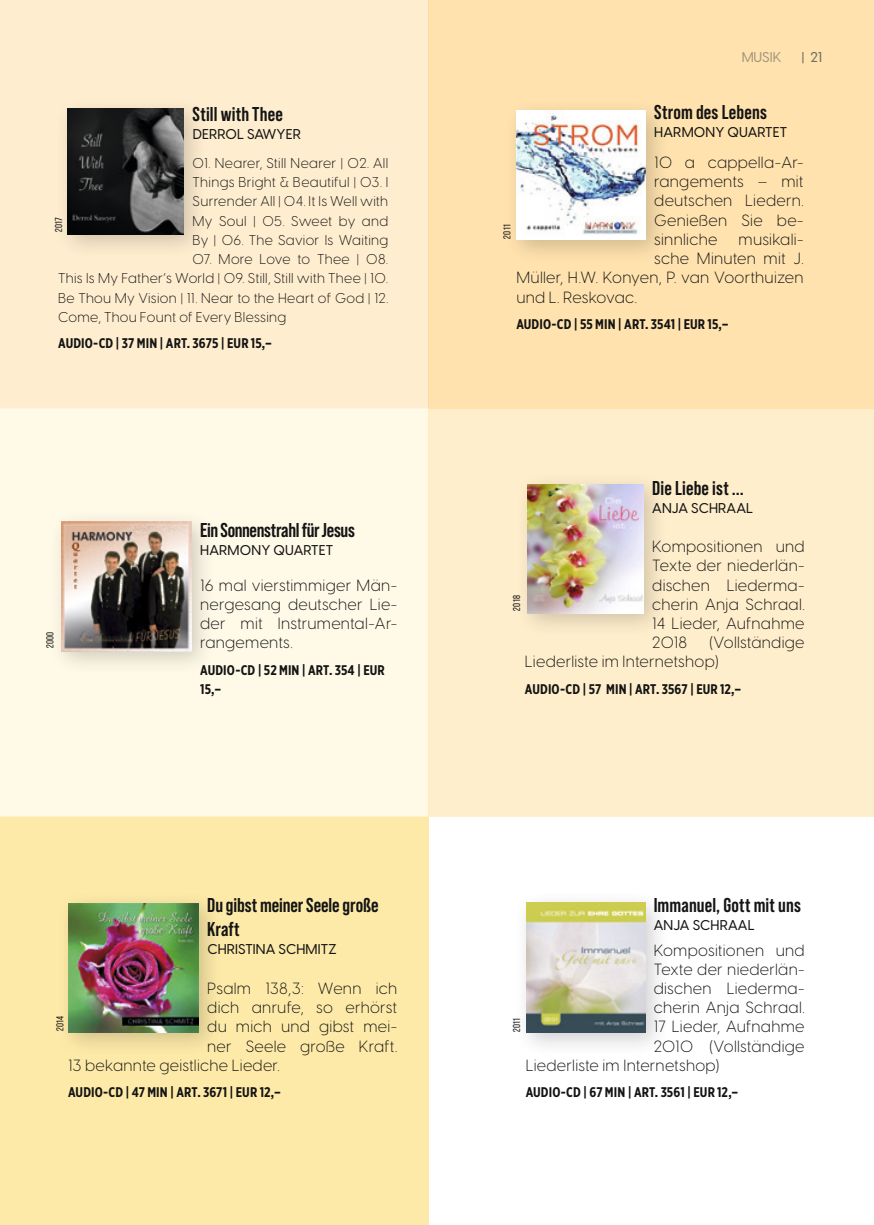
<style>
.page{position:relative;width:874px;height:1225px;background:#fff}
.page>*{position:absolute;margin:0;border:0;box-sizing:border-box;transform-origin:0 0}
.Artikel_-_Name{font:700 20px/24px "Bebas Neue Pro";letter-spacing:.005em;color:#131413}
.Artikel_-_Name-2{font:700 20px "Bebas Neue Pro";letter-spacing:-.015em;color:#131413}
.Artikel_-_Text{font:300 16px/19.2px "Visby CF";letter-spacing:.015em;color:#131413;text-align:justify}
.Artikel_-_Text__smal{font:300 14px/19.2px "Visby CF";letter-spacing:.02em;color:#131413;text-align:justify}
.Artikel_-_Preis{font:700 14px/19.2px "Gotham X Narrow";letter-spacing:.005em;color:#131413}
.Artikel_-_Author{font:500 14px "Visby CF";letter-spacing:.01em;color:#131413}
.t1{font:500 14px "Visby CF";letter-spacing:.01em;color:#6f6e66}
.t2{font:500 14px "Visby CF";color:#6f6d66}
.Artikel_-_Jahreszahl{font:10px "Bebas Neue Pro";letter-spacing:.035em;color:#131413}
</style>
<div class="page">
<div style="left:0;top:1px;width:428px;height:408px;background:#ffedcf"></div>
<div style="left:0;top:817px;width:428px;height:408px;background:#feeaa8"></div>
<div style="left:428px;top:1px;width:445px;height:408px;background:#ffe2ae"></div>
<div style="left:0;top:409px;width:428px;height:408px;background:#fffae8"></div>
<div style="left:428px;top:409px;width:445px;height:408px;background:#fec"></div>
<div style="left:54px;top:96px;width:154px;height:163px;background:#131413;opacity:.2"></div>
<img style="left:67px;top:109px;width:117px;height:125px">
<div style="left:514px;top:471px;width:153px;height:167px;background:#131413;opacity:.2"></div>
<img style="left:527px;top:484px;width:116px;height:129px">
<div style="left:513px;top:889px;width:156px;height:168px;background:#131413;opacity:.2"></div>
<img style="left:526px;top:903px;width:118px;height:129px">
<div style="left:503px;top:97px;width:166px;height:167px;background:#131413;opacity:.2"></div>
<img style="left:516px;top:111px;width:129px;height:129px">
<div style="left:48px;top:508px;width:168px;height:168px;background:#131413;opacity:.2"></div>
<img style="left:61px;top:521px;width:130px;height:130px">
<div style="left:55px;top:889px;width:168px;height:167px;background:#131413;opacity:.2"></div>
<img style="left:68px;top:903px;width:130px;height:129px">
<p class="Artikel_-_Name" style="left:192px;top:102px;width:92px">Still with Thee</p>
<p class="Artikel_-_Author" style="left:192px;top:125px;width:110px">DERROL SAWYER</p>
<p class="Artikel_-_Text__smal" style="left:192px;top:154px;width:197px">01. Nearer, Still Nearer | 02. All Things Bright &amp; Beautiful | 03. I Surrender All | 04. It Is Well with My Soul | 05. Sweet by and By | 06. The Savior Is Waiting</p>
<p class="Artikel_-_Text__smal" style="left:58px;top:250px;width:331px;text-indent:134px">07. More Love to Thee | 08.<br>This Is My Father‘s World | 09. Still, Still with Thee | 10.<br>Be Thou My Vision | 11. Near to the Heart of God | 12.<br>Come, Thou Fount of Every Blessing</p>
<p class="Artikel_-_Preis" style="left:58px;top:333px;width:215px">AUDIO-CD | 37 MIN | ART. 3675 | EUR 15,–</p>
<p class="Artikel_-_Jahreszahl" style="left:53px;top:232px;width:16px;rotate:-90deg">2017</p>
<p class="Artikel_-_Jahreszahl" style="left:44px;top:648px;width:18px;rotate:-90deg">2000</p>
<p class="Artikel_-_Name-2" style="left:200px;top:518px;width:156px">Ein Sonnenstrahl für Jesus</p>
<p class="Artikel_-_Author" style="left:200px;top:541px;width:134px">HARMONY QUARTET</p>
<p class="Artikel_-_Text" style="left:200px;top:575px;width:198px">16 mal vierstimmiger Män&shy;nergesang deutscher Lie&shy;der mit Instrumental-Ar&shy;rangements.</p>
<p class="Artikel_-_Preis" style="left:200px;top:660px;width:186px">AUDIO-CD | 52 MIN | ART. 354 | EUR<br>15,–</p>
<p class="Artikel_-_Name" style="left:207px;top:892px;width:173px">Du gibst meiner Seele große<br>Kraft</p>
<p class="Artikel_-_Author" style="left:207px;top:940px;width:131px">CHRISTINA SCHMITZ</p>
<p class="Artikel_-_Text" style="left:207px;top:978px;width:191px">Psalm 138,3: Wenn ich</p>
<p class="Artikel_-_Text" style="left:207px;top:998px;width:191px">dich anrufe, so erhörst</p>
<p class="Artikel_-_Text" style="left:207px;top:1017px;width:191px">du mich und gibst mei-</p>
<p class="Artikel_-_Text" style="left:207px;top:1036px;width:191px">ner Seele große Kraft.</p>
<p class="Artikel_-_Text" style="left:68px;top:1055px;width:213px">13 bekannte geistliche Lieder.</p>
<p class="Artikel_-_Preis" style="left:68px;top:1082px;width:214px">AUDIO-CD | 47 MIN | ART. 3671 | EUR 12,–</p>
<p class="Artikel_-_Jahreszahl" style="left:54px;top:1031px;width:17px;rotate:-90deg">2014</p>
<p class="t1" style="left:740px;top:49px;width:42px">MUSIK</p>
<p class="t2" style="left:801px;top:49px;width:23px">| 21</p>
<p class="Artikel_-_Name" style="left:654px;top:100px;width:114px">Strom des Lebens</p>
<p class="Artikel_-_Author" style="left:654px;top:124px;width:134px">HARMONY QUARTET</p>
<p class="Artikel_-_Text" style="left:654px;top:153px;width:151px">10 a cappella-Ar&shy;rangements – mit deutschen Liedern.<br>Genießen Sie be&shy;sinnliche</p>
<p class="Artikel_-_Jahreszahl" style="left:501px;top:238px;width:16px;rotate:-90deg">2011</p>
<p class="Artikel_-_Text" style="left:738px;top:230px;width:66px">musikali-</p>
<p class="Artikel_-_Text" style="left:654px;top:249px;width:151px">sche Minuten mit J.</p>
<p class="Artikel_-_Text" style="left:516px;top:268px;width:288px">Müller, H.W. Konyen, P. van Voorthuizen</p>
<p class="Artikel_-_Text" style="left:516px;top:287px;width:122px">und L. Reskovac.</p>
<p class="Artikel_-_Preis" style="left:516px;top:314px;width:213px">AUDIO-CD | 55 MIN | ART. 3541 | EUR 15,–</p>
<p class="Artikel_-_Name" style="left:652px;top:475px;width:93px">Die Liebe ist ...</p>
<p class="Artikel_-_Author" style="left:652px;top:499px;width:102px">ANJA SCHRAAL</p>
<p class="Artikel_-_Text" style="left:652px;top:537px;width:154px">Kompositionen und Texte der niederlän&shy;dischen Liederma&shy;cherin Anja Schraal.<br>14 Lieder, Aufnahme 2018</p>
<p class="Artikel_-_Jahreszahl" style="left:510px;top:611px;width:17px;rotate:-90deg">2018</p>
<p class="Artikel_-_Text" style="left:524px;top:633px;width:281px;text-indent:184px">(Vollständige<br>Liederliste im Internetshop)</p>
<p class="Artikel_-_Preis" style="left:524px;top:679px;width:218px">AUDIO-CD | 57 MIN | ART. 3567 | EUR 12,–</p>
<p class="Artikel_-_Name" style="left:653px;top:892px;width:149px">Immanuel, Gott mit uns</p>
<p class="Artikel_-_Author" style="left:653px;top:916px;width:102px">ANJA SCHRAAL</p>
<p class="Artikel_-_Text" style="left:653px;top:940px;width:152px">Kompositionen und</p>
<p class="Artikel_-_Text" style="left:653px;top:959px;width:152px">Texte der niederlän-</p>
<p class="Artikel_-_Text" style="left:653px;top:978px;width:152px">dischen Liederma-</p>
<p class="Artikel_-_Text" style="left:653px;top:998px;width:152px">cherin Anja Schraal.</p>
<p class="Artikel_-_Text" style="left:653px;top:1017px;width:152px">17 Lieder, Aufnahme</p>
<p class="Artikel_-_Text" style="left:653px;top:1036px;width:152px">2010 (Vollständige</p>
<p class="Artikel_-_Text" style="left:525px;top:1055px;width:195px">Liederliste im Internetshop)</p>
<p class="Artikel_-_Preis" style="left:525px;top:1082px;width:214px">AUDIO-CD | 67 MIN | ART. 3561 | EUR 12,–</p>
<p class="Artikel_-_Jahreszahl" style="left:510px;top:1032px;width:16px;rotate:-90deg">2011</p>
</div>
